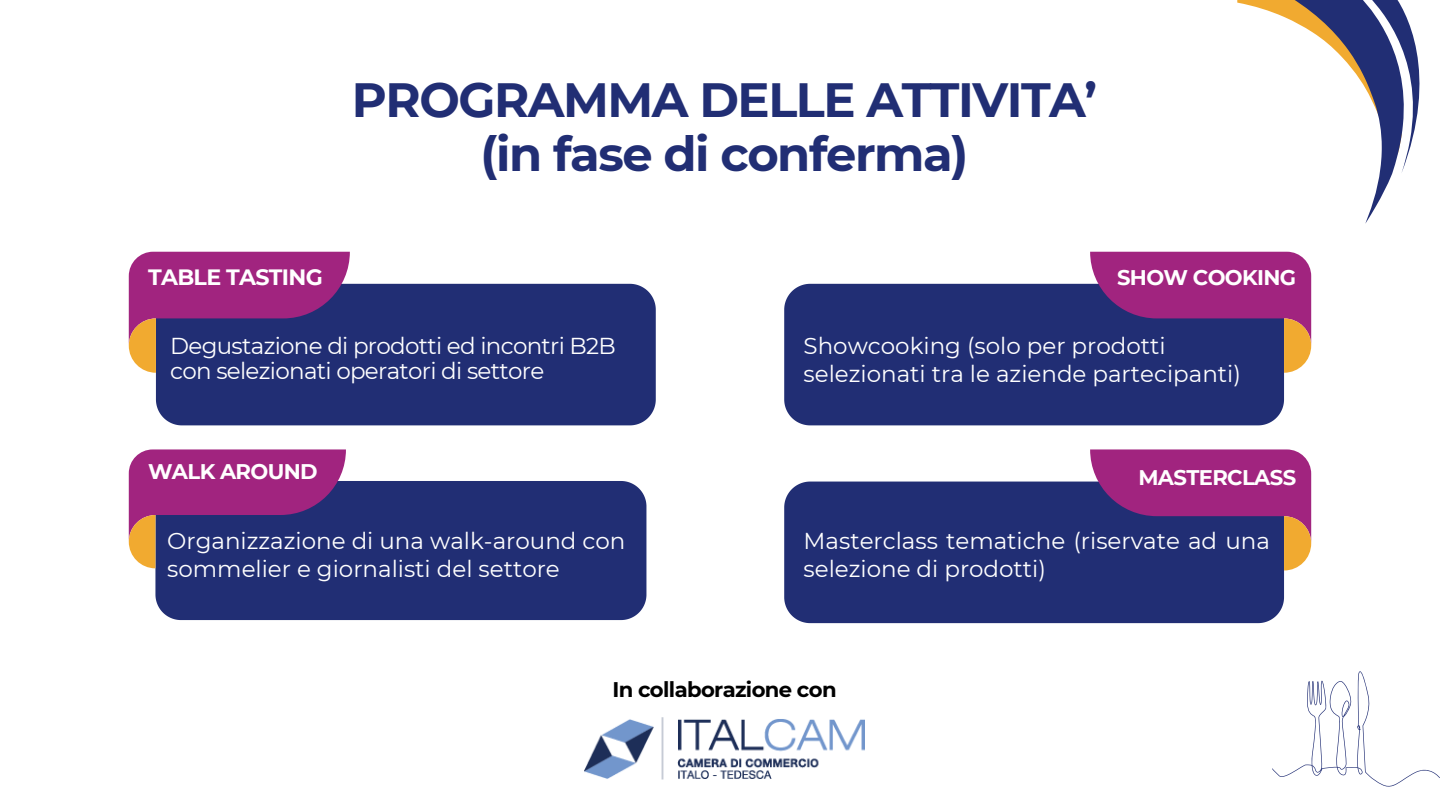
<style>
.page{position:relative;width:1440px;height:810px;background:#fff}
.page>*{position:absolute;margin:0;border:0;box-sizing:border-box;transform-origin:0 0}
.t1{font:700 48px/54px "Montserrat";letter-spacing:-.03em;color:#212e74;text-align:center}
.t2{font:23px/28.5px "Montserrat";color:#fff}
.t3{font:23px/25.5px "Montserrat";letter-spacing:-.03em;color:#fff}
.t4{font:700 22.2px "Montserrat";letter-spacing:-.03em;color:#fff}
.t5{font:700 21.2px "Montserrat";letter-spacing:-.03em;color:#fff}
.t6{font:700 21.2px "Montserrat";letter-spacing:-.03em;color:#000}
</style>
<div class="page">
<svg style="left:1272px;top:671px;width:168px;height:116px"></svg>
<svg style="left:1237px;top:0;width:183px;height:224px"></svg>
<div style="left:156px;top:284px;width:500px;height:141px;background:#212e74"></div>
<svg style="left:129px;top:252px;width:221px;height:121px;background:#98337b"></svg>
<div style="left:155px;top:481px;width:491px;height:139px;background:#212e74"></div>
<svg style="left:129px;top:449px;width:217px;height:119px;background:#703279"></svg>
<div style="left:784px;top:284px;width:500px;height:141px;background:#212e74"></div>
<svg style="left:1090px;top:252px;width:221px;height:121px;background:#6e3178"></svg>
<div style="left:167px;top:321px;width:472px;height:75px;background:#212e74;border-radius:38px"></div>
<div style="left:784px;top:482px;width:500px;height:141px;background:#212e74"></div>
<svg style="left:1090px;top:449px;width:221px;height:121px;background:#6f3179"></svg>
<img style="left:585px;top:718px;width:279px;height:61px">
<h1 class="t1" style="left:352px;top:72px;width:747px">PROGRAMMA DELLE ATTIVITA’ (in fase di conferma)</h1>
<p class="t4" style="left:148px;top:264px;width:176px">TABLE TASTING</p>
<p class="t5" style="left:1117px;top:265px;width:181px">SHOW COOKING</p>
<p class="t3" style="left:170px;top:333px;width:447px">Degustazione di prodotti ed incontri B2B con selezionati operatori di settore</p>
<h2 class="t5" style="left:148px;top:458px;width:171px">WALK AROUND</h2>
<p class="t2" style="left:804px;top:331px;width:439px">Showcooking (solo per prodotti selezionati tra le aziende partecipanti)</p>
<p class="t5" style="left:1138px;top:464px;width:159px">MASTERCLASS</p>
<p class="t2" style="left:167px;top:526px;width:460px">Organizzazione di una walk-around con sommelier e giornalisti del settore</p>
<p class="t2" style="left:804px;top:526px;width:468px">Masterclass tematiche (riservate ad una selezione di prodotti)</p>
<h2 class="t6" style="left:613px;top:677px;width:226px">In collaborazione con</h2>
</div>
